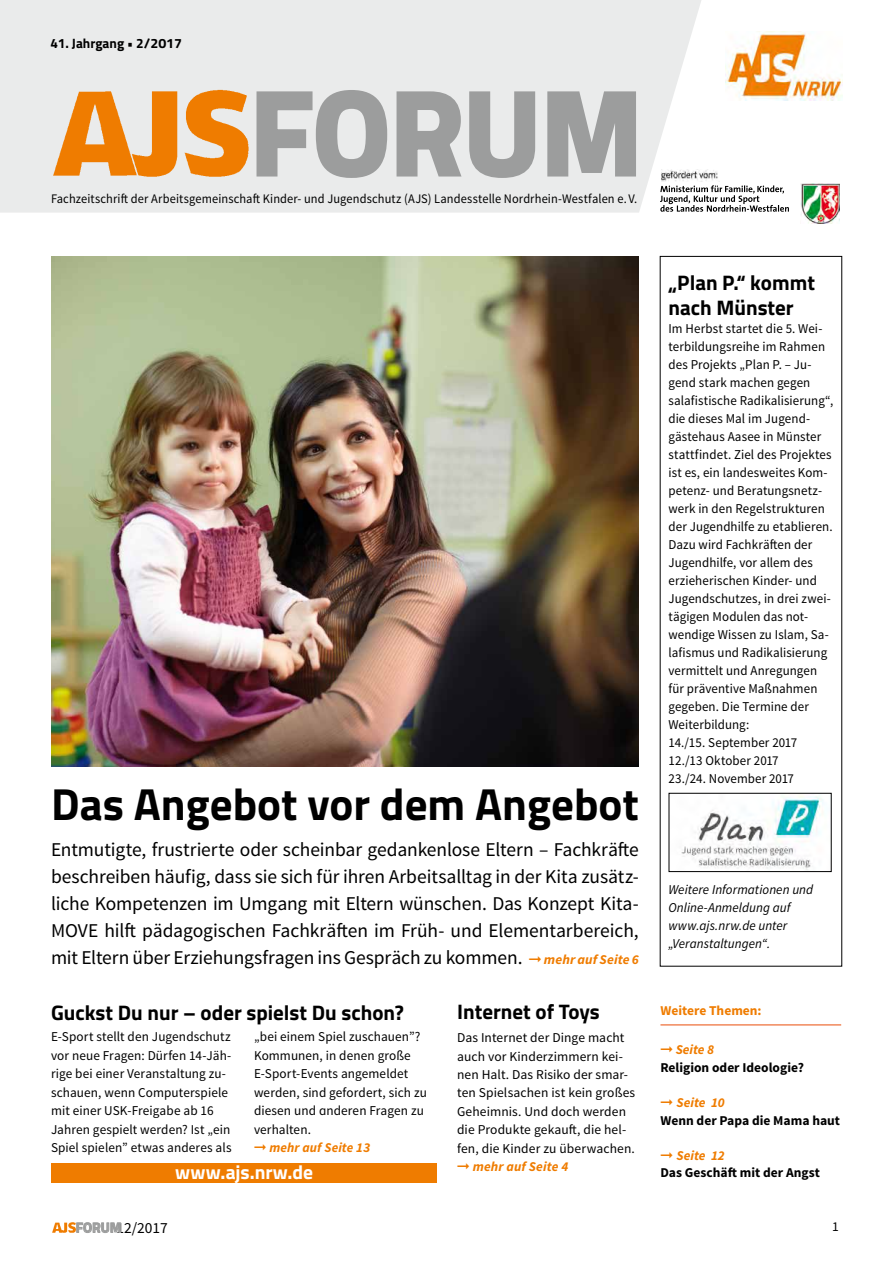
<style>
.page{position:relative;width:893px;height:1263px;background:#fff}
.page>*{position:absolute;margin:0;border:0;box-sizing:border-box;transform-origin:0 0}
.t1{font:700 118.35px "Titillium";color:#9c9d9d}
.t2{font:700 45px "Titillium";color:#000}
.t3{font:700 21px/24.8px "Titillium";color:#000}
.t4{font:19.5px/27px "Source Sans Pro";letter-spacing:-.005em;color:#000;text-align:justify}
.t5{font:700 19.5px "Titillium";letter-spacing:-.005em;color:#fff}
.t6{font:15.45px "Source Sans Pro";color:#000}
.t7{font:13.5px/18px "Source Sans Pro";letter-spacing:.01em;color:#000;scale:.96 1}
.t8{font:13.5px/18.5px "Source Sans Pro";letter-spacing:.01em;color:#000}
.t9{font:700 13.5px/18px "Source Sans Pro";color:#000}
.t10{font:italic 13.5px/18px "Source Sans Pro";letter-spacing:.005em;color:#000}
.t11{font:700 13.5px "Titillium";color:#000}
.t12{font:700 13.5px "Source Sans Pro";color:#ef7c00}
.t13{font:13.05px "Source Sans Pro";letter-spacing:.01em;color:#000;scale:.95 1}
.s1{color:#ef7c00}
.s2{font-weight:700;font-style:italic;font-size:13.5px;color:#ef7c00}
.s3{font-weight:700;font-style:italic;color:#ef7c00}
.s4{font-family:"Titillium";font-weight:700;font-size:13.95px;color:#9c9d9d}
.s5{font-style:italic;color:#ef7c00}
</style>
<div class="page">
<div style="left:0;top:0;width:701px;height:213px;background:#eaebeb"></div>
<svg style="left:660px;top:185px;width:129px;height:27px"></svg>
<img style="left:661px;top:169px;width:57px;height:12px">
<img style="left:800px;top:184px;width:39px;height:40px">
<img style="left:725px;top:32px;width:117px;height:69px">
<img style="left:49px;top:85px;width:203px;height:97px">
<svg style="left:254px;top:88px;width:283px;height:92px;background:#d4d5d5"></svg>
<svg style="left:545px;top:89px;width:93px;height:90px;background:#cecfcf"></svg>
<div style="left:51px;top:1163px;width:385px;height:20px;background:#ef7c00"></div>
<img style="left:52px;top:1222px;width:24px;height:11px">
<svg style="left:76px;top:1222px;width:45px;height:11px"></svg>
<hr style="left:660px;top:1024px;width:181px;height:1px;background:#e94d0a">
<img style="left:681px;top:795px;width:143px;height:75px">
<div style="left:669px;top:793px;width:162px;height:79px;border:1px solid #000"></div>
<img style="left:51px;top:257px;width:588px;height:510px">
<p class="t11" style="left:50px;top:33px;width:133px">41. Jahrgang • 2/2017</p>
<h1 class="t1" style="left:250px;top:42px;width:394px">FORUM</h1>
<p class="t13" style="left:51px;top:191px;width:619px">Fachzeitschrift der Arbeitsgemeinschaft Kinder- und Jugendschutz (AJS) Landesstelle Nordrhein-Westfalen e. V.</p>
<h2 class="t2" style="left:51px;top:770px;width:589px">Das Angebot vor dem Angebot</h2>
<p class="t4" style="left:51px;top:836px;width:589px">Entmutigte, frustrierte oder scheinbar gedankenlose Eltern – Fachkräfte beschreiben häufig, dass sie sich für ihren Arbeitsalltag in der Kita zusätz&shy;liche Kompetenzen im Umgang mit Eltern wünschen. Das Konzept Kita-MOVE hilft pädagogischen Fachkräften im Früh- und Elementarbereich, mit Eltern über Erziehungsfragen ins Gespräch zu kommen. <span class="s1">➞</span> <span class="s2">mehr auf Seite 6</span></p>
<h3 class="t3" style="left:51px;top:999px;width:354px">Guckst Du nur – oder spielst Du schon?</h3>
<p class="t8" style="left:51px;top:1028px;width:182px">E-Sport stellt den Jugendschutz vor neue Fragen: Dürfen 14-Jäh&shy;rige bei einer Veranstaltung zu&shy;schauen, wenn Computerspiele mit einer USK-Freigabe ab 16<br>Jahren gespielt werden? Ist „ein<br>Spiel spielen” etwas anderes als</p>
<p class="t8" style="left:254px;top:1028px;width:174px">„bei einem Spiel zuschauen”?<br>Kommunen, in denen große<br>E-Sport-Events angemeldet werden, sind gefordert, sich zu diesen und anderen Fragen zu verhalten.<br><span class="s1">➞</span> <span class="s3">mehr auf Seite 13</span></p>
<h3 class="t5" style="left:175px;top:1157px;width:139px">www.ajs.nrw.de</h3>
<p class="t6" style="left:76px;top:1218px;width:94px"><span class="s4">FORUM</span>12/2017</p>
<h3 class="t3" style="left:457px;top:998px;width:144px">Internet of Toys</h3>
<p class="t8" style="left:457px;top:1028px;width:180px">Das Internet der Dinge macht auch vor Kinderzimmern kei&shy;nen Halt. Das Risiko der smar&shy;ten Spielsachen ist kein großes<br>Geheimnis. Und doch werden die Produkte gekauft, die hel&shy;fen, die Kinder zu überwachen. <span class="s1">➞</span> <span class="s3">mehr auf Seite 4</span></p>
<h3 class="t3" style="left:668px;top:269px;width:148px">„Plan P.“ kommt nach Münster</h3>
<p class="t7" style="left:668px;top:320px;width:173px">Im Herbst startet die 5. Wei&shy;terbildungsreihe im Rahmen des Projekts „Plan P. – Ju&shy;gend stark machen gegen salafistische Radikalisierung“, die dieses Mal im Jugend&shy;gästehaus Aasee in Münster stattfindet. Ziel des Projektes ist es, ein landesweites Kom&shy;petenz- und Beratungsnetz&shy;werk in den Regelstrukturen der Jugendhilfe zu etablieren.<br>Dazu wird Fachkräften der<br>Jugendhilfe, vor allem des erzieherischen Kinder- und<br>Jugendschutzes, in drei zwei&shy;tägigen Modulen das not&shy;wendige Wissen zu Islam, Sa&shy;lafismus und Radikalisierung vermittelt und Anregungen für präventive Maßnahmen gegeben. Die Termine der<br>Weiterbildung:<br>14./15. September 2017<br>12./13 Oktober 2017<br>23./24. November 2017</p>
<p class="t10" style="left:668px;top:881px;width:146px">Weitere Informationen und<br>Online-Anmeldung auf www.ajs.nrw.de unter „Veranstaltungen“.</p>
<p class="t12" style="left:660px;top:1002px;width:103px">Weitere Themen:</p>
<p class="t9" style="left:660px;top:1041px;width:145px"><span class="s1">➞</span> <span class="s5">Seite 8<br></span>Religion oder Ideologie?</p>
<p class="t9" style="left:660px;top:1094px;width:181px"><span class="s1">➞</span> <span class="s5">Seite 10<br></span>Wenn der Papa die Mama haut</p>
<p class="t9" style="left:660px;top:1148px;width:161px;line-height:16.5px"><span class="s1">➞</span> <span class="s5">Seite 12<br></span>Das Geschäft mit der Angst</p>
<p class="t8" style="left:832px;top:1218px;width:8px">1</p>
</div>
